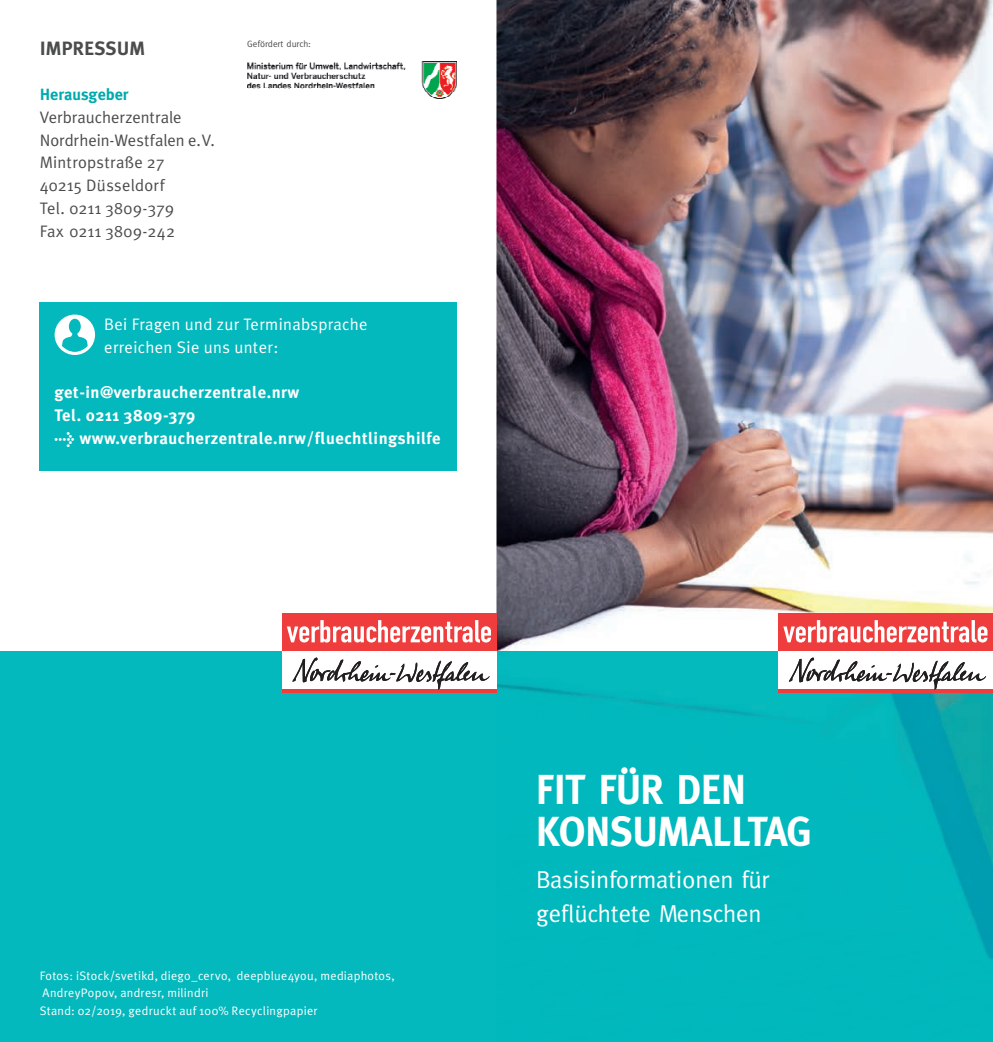
<style>
.page{position:relative;width:993px;height:1042px;background:#fff}
.page>*{position:absolute;margin:0;border:0;box-sizing:border-box;transform-origin:0 0}
.t1{font:700 42px/42px "Meta";color:#fff;scale:.95 1}
.t2{font:24.5px/33.2px "Meta";letter-spacing:-.005em;color:#fff}
.t3{font:19.25px "Meta Plus Bold Caps";letter-spacing:-.01em;color:#4b4c4d}
.t4{font:16.62px/22.8px "Meta Plus Normal";letter-spacing:.01em;color:#4b4c4d}
.t5{font:700 16.62px/22.8px "Meta Plus";letter-spacing:.03em;color:#fff}
.t6{font:16.62px/22.8px "Meta Plus Normal";letter-spacing:.02em;color:#fff}
.t7{font:700 16.28px "Meta Plus";letter-spacing:-.005em;color:#00aaad}
.t8{font:12.25px/17.5px "Meta Plus Normal";letter-spacing:.02em;color:#fff}
.t9{font:9.1px "Meta";color:#4b4c4d}
.s1{font-family:"Meta Bold Expert";font-weight:400}
</style>
<div class="page">
<img style="left:496px;top:0;width:496px;height:651px">
<div style="left:0;top:651px;width:496px;height:391px;background:#03b9bd"></div>
<img style="left:496px;top:651px;width:496px;height:391px">
<div style="left:778px;top:613px;width:214px;height:38px;background:#ee3d3c"></div>
<svg style="left:783px;top:620px;width:204px;height:22px"></svg>
<div style="left:778px;top:651px;width:214px;height:38px;background:#fff"></div>
<hr style="left:778px;top:689px;width:214px;height:4px;background:#ee3d3c">
<svg style="left:789px;top:657px;width:196px;height:33px"></svg>
<div style="left:282px;top:613px;width:214px;height:38px;background:#ee3d3c"></div>
<svg style="left:287px;top:620px;width:204px;height:22px"></svg>
<div style="left:282px;top:651px;width:214px;height:38px;background:#fff"></div>
<hr style="left:282px;top:689px;width:214px;height:4px;background:#ee3d3c">
<svg style="left:292px;top:657px;width:197px;height:32px"></svg>
<img style="left:247px;top:62px;width:209px;height:37px">
<div style="left:40px;top:302px;width:416px;height:168px;background:#03b9bd"></div>
<h3 class="t3" style="left:40px;top:37px;width:107px">IMPRESSUM</h3>
<h3 class="t7" style="left:40px;top:85px;width:90px">Herausgeber</h3>
<h3 class="t4" style="left:40px;top:106px;width:176px">Verbraucherzentrale<br>Nordrhein-Westfalen e. V.<br>Mintropstraße 27<br>40215 Düsseldorf<br>Tel. 0211 3809-379<br>Fax 0211 3809-242</h3>
<p class="t9" style="left:247px;top:39px;width:65px">Gefördert durch:</p>
<h3 class="t6" style="left:104px;top:312px;width:265px">Bei Fragen und zur Terminabsprache erreichen Sie uns unter:</h3>
<h3 class="t5" style="left:55px;top:381px;width:387px">get-in@verbraucherzentrale.nrw<br>Tel. 0211 3809-379<br><span class="s1">l</span> www.verbraucherzentrale.nrw/fluechtlingshilfe</h3>
<p class="t8" style="left:40px;top:966px;width:356px">Fotos : iStock/svetikd, diego_cervo, deepblue4you, mediaphotos,<br>AndreyPopov, andresr, milindri<br>Stand: 02/2019, gedruckt auf 100% Recyclingpapier</p>
<h1 class="t1" style="left:536px;top:768px;width:291px">FIT FÜR DEN<br>KONSUMALLTAG</h1>
<h2 class="t2" style="left:536px;top:863px;width:234px">Basisinformationen für geflüchtete Menschen</h2>
</div>
